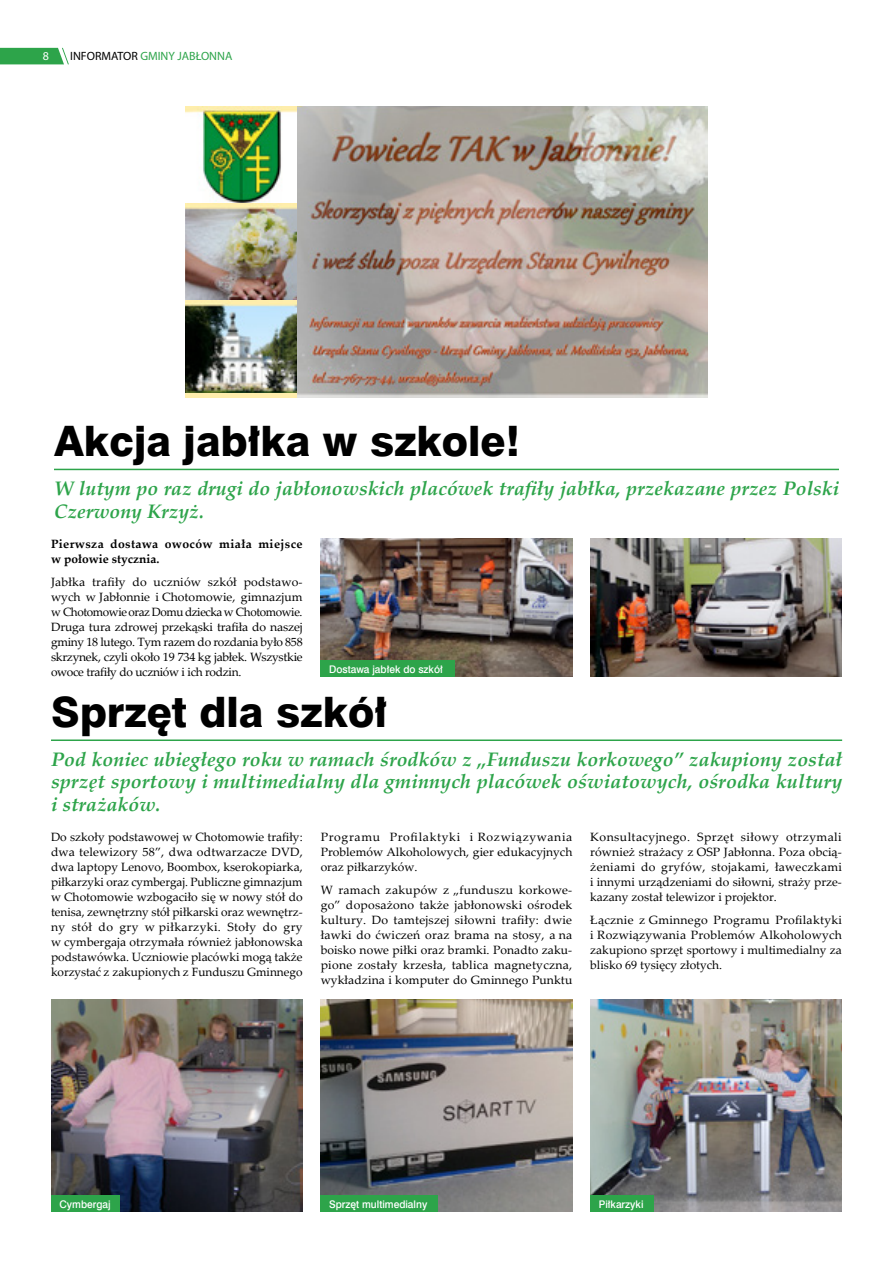
<style>
.page{position:relative;width:893px;height:1263px;background:#fff}
.page>*{position:absolute;margin:0;border:0;box-sizing:border-box;transform-origin:0 0}
.t1{font:42px "Swis 721 Hv EU";color:#000}
.t2{font:italic 700 19.5px/22.5px "Palatino Linotype";color:#2da44a;text-align:justify}
.t3{font:12px/15px "Palatino Linotype";color:#000;text-align:justify}
.t4{font:700 12px/15px "Palatino Linotype";letter-spacing:.03em;color:#000}
.t5{font:12px "Myriad Pro";color:#2da44a}
.t6{font:12px "Myriad Pro";color:#fff}
.t7{font:10.5px "Swis 721 Md EU";color:#fff}
.s1{color:#000}
</style>
<div class="page">
<svg style="left:0;top:48px;width:69px;height:17px"></svg>
<hr style="left:51px;top:739px;width:791px;height:2px;background:#2da44a">
<img style="left:590px;top:999px;width:252px;height:213px">
<img style="left:321px;top:999px;width:251px;height:213px">
<img style="left:51px;top:999px;width:252px;height:213px">
<div style="left:590px;top:1196px;width:64px;height:16px;background:#2da44a"></div>
<div style="left:321px;top:1196px;width:117px;height:16px;background:#2da44a"></div>
<div style="left:51px;top:1196px;width:68px;height:16px;background:#2da44a"></div>
<hr style="left:54px;top:469px;width:785px;height:1px;background:#2da44a">
<img style="left:590px;top:539px;width:252px;height:138px">
<img style="left:321px;top:539px;width:251px;height:138px">
<div style="left:321px;top:661px;width:134px;height:16px;background:#2da44a"></div>
<img style="left:186px;top:106px;width:521px;height:292px">
<img style="left:186px;top:393px;width:111px;height:5px">
<p class="t6" style="left:43px;top:49px;width:8px">8</p>
<p class="t5" style="left:70px;top:49px;width:164px"><span class="s1">INFORMATOR</span> GMINY JABŁONNA</p>
<h1 class="t1" style="left:54px;top:415px;width:467px">Akcja jabłka w szkole!</h1>
<h2 class="t2" style="left:54px;top:476px;width:787px">W lutym po raz drugi do jabłonowskich placówek trafiły jabłka, przekazane przez Polski<br>Czerwony Krzyż.</h2>
<p class="t4" style="left:51px;top:536px;width:253px">Pierwsza dostawa owoców miała miejsce w połowie stycznia.</p>
<p class="t3" style="left:51px;top:574px;width:253px">Jabłka trafiły do uczniów szkół podstawo&shy;wych w Jabłonnie i Chotomowie, gimnazjum w Chotomowie oraz Domu dziecka w Chotomowie.<br>Druga tura zdrowej przekąski trafiła do naszej gminy 18 lutego. Tym razem do rozdania było 858 skrzynek, czyli około 19 734 kg jabłek. Wszystkie owoce trafiły do uczniów i ich rodzin.</p>
<p class="t7" style="left:329px;top:662px;width:115px">Dostawa jabłek do szkół</p>
<h1 class="t1" style="left:51px;top:686px;width:338px">Sprzęt dla szkół</h1>
<h2 class="t2" style="left:51px;top:747px;width:793px">Pod koniec ubiegłego roku w ramach środków z „Funduszu korkowego” zakupiony został sprzęt sportowy i multimedialny dla gminnych placówek oświatowych, ośrodka kultury i strażaków.</h2>
<p class="t3" style="left:51px;top:829px;width:253px">Do szkoły podstawowej w Chotomowie trafiły: dwa telewizory 58”, dwa odtwarzacze DVD, dwa laptopy Lenovo, Boombox, kserokopiarka, piłkarzyki oraz cymbergaj. Publiczne gimnazjum w Chotomowie wzbogaciło się w nowy stół do tenisa, zewnętrzny stół piłkarski oraz wewnętrz&shy;ny stół do gry w piłkarzyki. Stoły do gry w cymbergaja otrzymała również jabłonowska podstawówka. Uczniowie placówki mogą także korzystać z zakupionych z Funduszu Gminnego</p>
<p class="t3" style="left:321px;top:829px;width:253px">Programu Profilaktyki i Rozwiązywania Problemów Alkoholowych, gier edukacyjnych oraz piłkarzyków.</p>
<p class="t3" style="left:321px;top:882px;width:253px">W ramach zakupów z „funduszu korkowe&shy;go” doposażono także jabłonowski ośrodek kultury. Do tamtejszej siłowni trafiły: dwie ławki do ćwiczeń oraz brama na stosy, a na boisko nowe piłki oraz bramki. Ponadto zaku&shy;pione zostały krzesła, tablica magnetyczna, wykładzina i komputer do Gminnego Punktu</p>
<p class="t3" style="left:590px;top:829px;width:253px">Konsultacyjnego. Sprzęt siłowy otrzymali również strażacy z OSP Jabłonna. Poza obcią&shy;żeniami do gryfów, stojakami, ławeczkami i innymi urządzeniami do siłowni, straży prze&shy;kazany został telewizor i projektor.</p>
<p class="t3" style="left:590px;top:912px;width:253px">Łącznie z Gminnego Programu Profilaktyki i Rozwiązywania Problemów Alkoholowych zakupiono sprzęt sportowy i multimedialny za blisko 69 tysięcy złotych.</p>
<p class="t7" style="left:60px;top:1197px;width:53px">Cymbergaj</p>
<p class="t7" style="left:329px;top:1197px;width:100px">Sprzęt multimedialny</p>
<p class="t7" style="left:599px;top:1197px;width:46px">Piłkarzyki</p>
</div>
